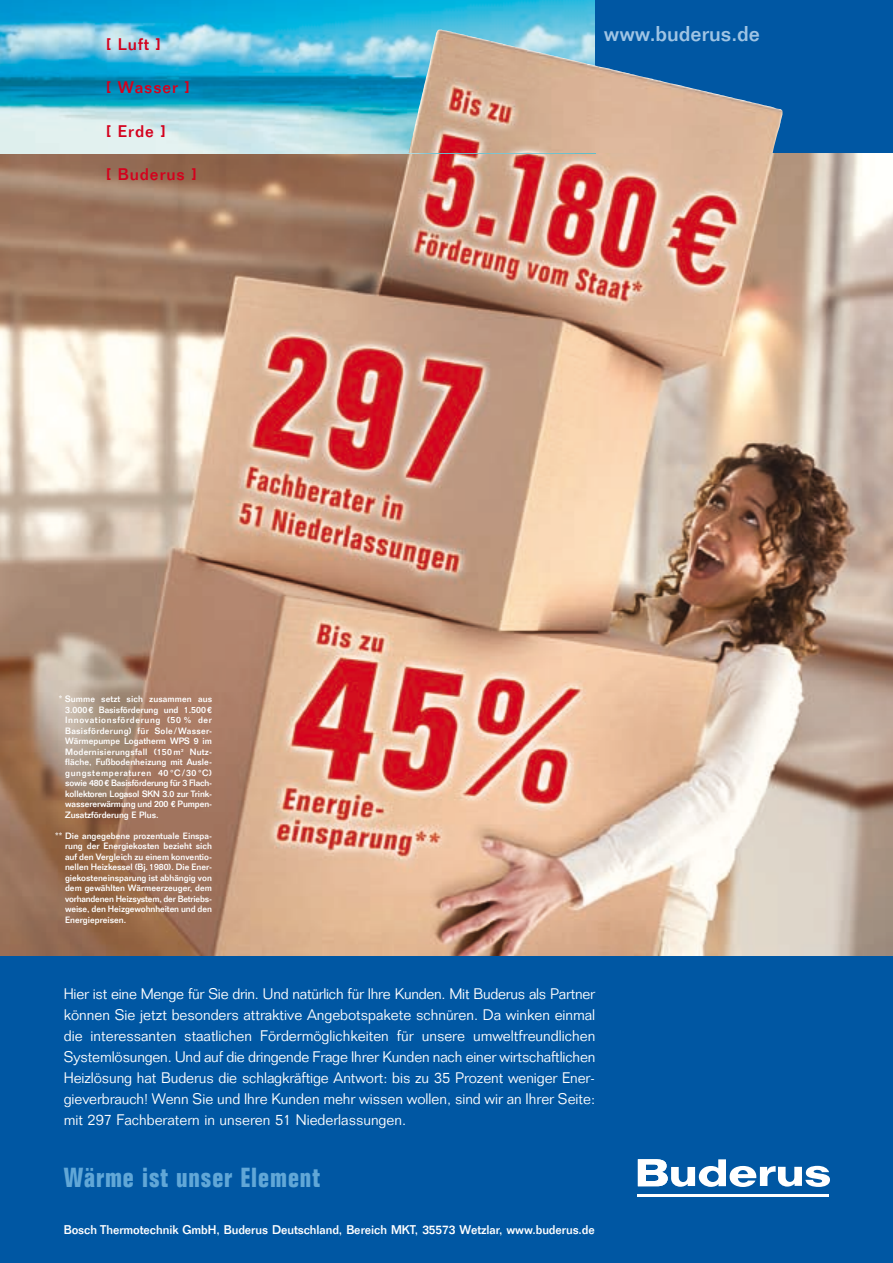
<style>
.page{position:relative;width:893px;height:1263px;background:#fff}
.page>*{position:absolute;margin:0;border:0;box-sizing:border-box;transform-origin:0 0}
.t1{font:700 condensed 27px "Folio";letter-spacing:.035em;color:#61a7d7}
.t2{font:500 21px "Folio LT";color:#9fc4e4}
.t3{font:500 16.5px "Folio LT";letter-spacing:.055em;color:#d4011d}
.t4{font:300 15px/21px "Folio LT";color:#fff;text-align:justify}
.t5{font:500 12.3px "Folio LT";letter-spacing:-.005em;color:#fff}
.t6{font:500 9px/10.5px "Folio LT";letter-spacing:-.01em;color:#fff;text-align:justify}
</style>
<div class="page">
<img style="left:0;top:153px;width:893px;height:804px">
<div style="left:0;top:957px;width:893px;height:306px;background:#0057a3"></div>
<hr style="left:638px;top:1194px;width:191px;height:2px;background:#fff">
<svg style="left:638px;top:1159px;width:192px;height:28px"></svg>
<img style="left:0;top:0;width:595px;height:153px">
<div style="left:595px;top:0;width:298px;height:153px;background:#0057a3"></div>
<img style="left:409px;top:30px;width:373px;height:123px">
<h3 class="t3" style="left:106px;top:34px;width:57px">[ Luft ]</h3>
<h3 class="t3" style="left:106px;top:78px;width:86px">[ Wasser ]</h3>
<h3 class="t3" style="left:106px;top:121px;width:62px">[ Erde ]</h3>
<h3 class="t3" style="left:106px;top:164px;width:93px">[ Buderus ]</h3>
<h2 class="t2" style="left:604px;top:20px;width:158px">www.buderus.de</h2>
<p class="t6" style="left:65px;top:694px;width:148px;text-indent:-6px">* Summe setzt sich zusammen aus 3.000 € Basisförderung und 1.500 € Innovations förderung (50 % der Basisförderung) für Sole/Wasser-Wärmepumpe Logatherm WPS 9 im Moder ni sierungsfall (150 m<sup>2</sup> Nutz - fläche, Fußbodenheizung mit Ausle&shy;gungstemperaturen 40 °C/30 °C) sowie 480€ Basisförderung für 3 Flach - kollektoren Logasol SKN 3.0 zur Trink - wasser er wärmung und 200 € Pumpen-Zusatz förderung E Plus.</p>
<p class="t6" style="left:65px;top:830px;width:149px;text-indent:-10px">** Die angegebene prozentuale Einspa&shy;rung der Energiekosten bezieht sich auf den Vergleich zu einem kon ven tio - nellen Heizkessel (Bj.1980). Die Ener&shy;giekosten ein sparung ist abhängig von dem ge wählten Wärmeerzeuger, dem vor handenen Heizsystem, der Be triebs - weise, den Heizgewohnheiten und den Energiepreisen.</p>
<p class="t4" style="left:64px;top:983px;width:533px">Hier ist eine Menge für Sie drin. Und natürlich für Ihre Kunden. Mit Buderus als Partner können Sie jetzt besonders attraktive Angebotspakete schnüren. Da winken einmal die interessanten staatlichen Fördermöglichkeiten für unsere umweltfreundlichen Systemlösungen. Und auf die dringende Frage Ihrer Kunden nach einer wirtschaftlichen Heizlösung hat Buderus die schlagkräftige Antwort: bis zu 35 Prozent weniger Ener&shy;gieverbrauch! Wenn Sie und Ihre Kunden mehr wissen wollen, sind wir an Ihrer Seite: mit 297 Fachberatern in unseren 51 Niederlassungen.</p>
<h1 class="t1" style="left:64px;top:1162px;width:258px">Wärme ist unser Element</h1>
<h3 class="t5" style="left:64px;top:1222px;width:533px">Bosch Thermotechnik GmbH, Buderus Deutschland, Bereich MKT, 35573 Wetzlar, www.buderus.de</h3>
</div>
